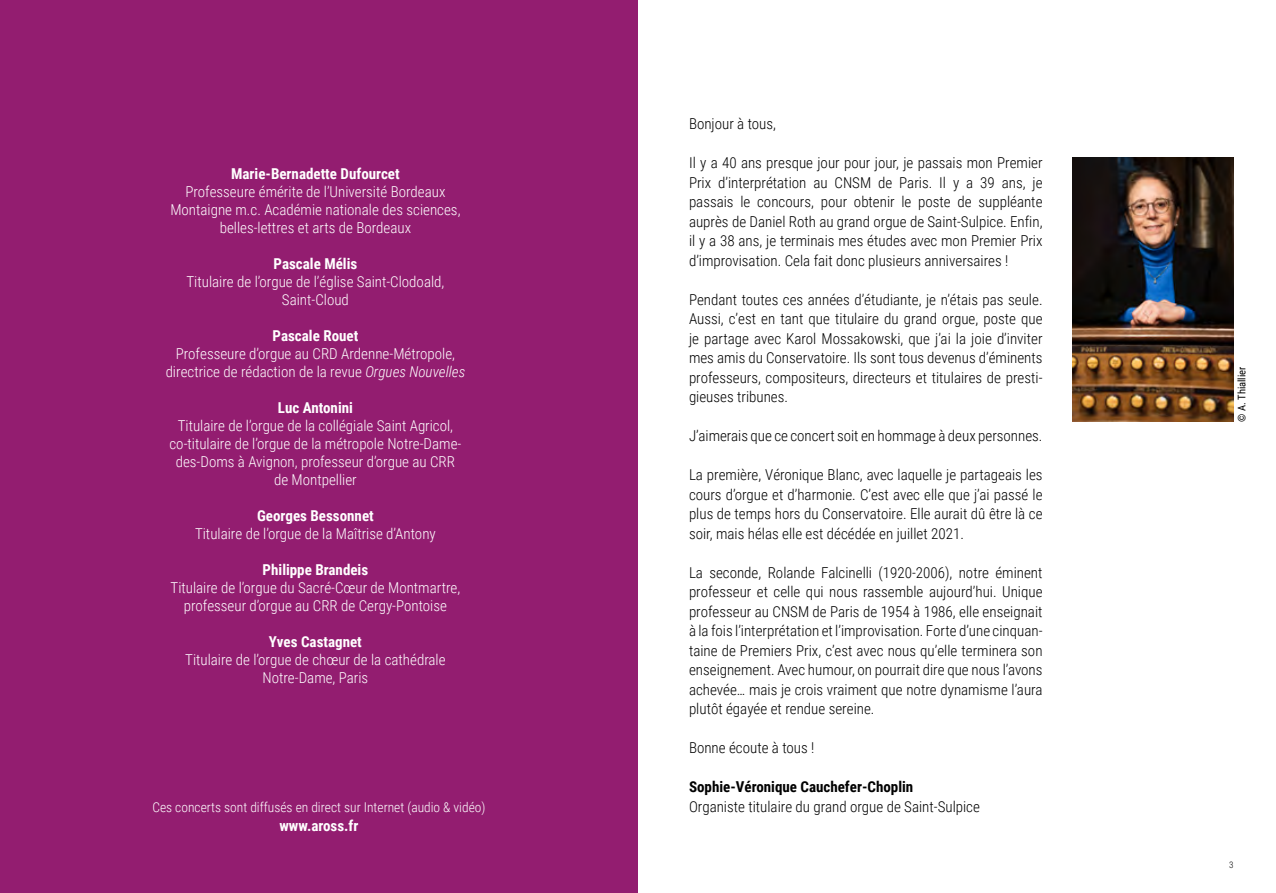
<style>
.page{position:relative;width:1276px;height:893px;background:#fff}
.page>*{position:absolute;margin:0;border:0;box-sizing:border-box;transform-origin:0 0}
.t1{font:300 15px/19.5px "Roboto Condensed";color:#000;text-align:justify}
.t2{font:300 15px/18px "Roboto Condensed";color:#fff;text-align:center}
.t3{font:700 15px "Roboto Condensed";color:#fff}
.t4{font:700 15px "Roboto Condensed";color:#000}
.t5{font:300 13.5px "Roboto Condensed";color:#fff}
.t6{font:10.5px "Roboto Condensed";color:#000}
.t7{font:300 9px "Roboto Condensed";color:#000}
.s1{font-style:italic}
</style>
<div class="page">
<div style="left:0;top:0;width:638px;height:893px;background:#931d70"></div>
<img style="left:1072px;top:157px;width:161px;height:265px">
<p class="t3" style="left:231px;top:164px;width:170px">Marie-Bernadette Dufourcet</p>
<p class="t2" style="left:170px;top:183px;width:292px">Professeure émérite de l’Université Bordeaux<br>Montaigne m.c. Académie nationale des sciences, belles-lettres et arts de Bordeaux</p>
<p class="t3" style="left:274px;top:254px;width:85px">Pascale Mélis</p>
<p class="t2" style="left:186px;top:273px;width:259px">Titulaire de l’orgue de l’église Saint-Clodoald,<br>Saint-Cloud</p>
<p class="t3" style="left:273px;top:326px;width:87px">Pascale Rouet</p>
<p class="t2" style="left:166px;top:345px;width:301px">Professeure d’orgue au CRD Ardenne-Métropole, directrice de rédaction de la revue <span class="s1">Orgues Nouvelles</span></p>
<p class="t3" style="left:278px;top:398px;width:76px">Luc Antonini</p>
<p class="t2" style="left:169px;top:417px;width:293px">Titulaire de l’orgue de la collégiale Saint Agricol, co-titulaire de l’orgue de la métropole Notre-Dame&shy;des-Doms à Avignon, professeur d’orgue au CRR de Montpellier</p>
<p class="t3" style="left:257px;top:506px;width:118px">Georges Bessonnet</p>
<p class="t2" style="left:195px;top:525px;width:242px">Titulaire de l’orgue de la Maîtrise d’Antony</p>
<p class="t3" style="left:263px;top:560px;width:107px">Philippe Brandeis</p>
<p class="t2" style="left:170px;top:579px;width:291px">Titulaire de l’orgue du Sacré-Cœur de Montmartre, professeur d’orgue au CRR de Cergy-Pontoise</p>
<p class="t3" style="left:269px;top:632px;width:94px">Yves Castagnet</p>
<p class="t2" style="left:185px;top:651px;width:262px">Titulaire de l’orgue de chœur de la cathédrale<br>Notre-Dame, Paris</p>
<p class="t5" style="left:152px;top:797px;width:334px">Ces concerts sont diffusés en direct sur Internet (audio &amp; vidéo)</p>
<p class="t3" style="left:279px;top:815px;width:81px">www.aross.fr</p>
<p class="t1" style="left:689px;top:113px;width:89px">Bonjour à tous,</p>
<p class="t1" style="left:689px;top:152px;width:355px">Il y a 40 ans presque jour pour jour, je passais mon Premier Prix d’interprétation au CNSM de Paris. Il y a 39 ans, je passais le concours, pour obtenir le poste de suppléante auprès de Daniel Roth au grand orgue de Saint-Sulpice. Enfin, il y a 38 ans, je terminais mes études avec mon Premier Prix d’improvisation. Cela fait donc plusieurs anniversaires !</p>
<p class="t1" style="left:689px;top:289px;width:355px">Pendant toutes ces années d’étudiante, je n’étais pas seule.<br>Aussi, c’est en tant que titulaire du grand orgue, poste que je partage avec Karol Mossakowski, que j’ai la joie d’inviter mes amis du Conservatoire. Ils sont tous devenus d’éminents professeurs, compositeurs, directeurs et titulaires de presti&shy;gieuses tribunes.</p>
<p class="t1" style="left:689px;top:425px;width:355px">J’aimerais que ce concert soit en hommage à deux personnes.</p>
<p class="t1" style="left:689px;top:464px;width:355px">La première, Véronique Blanc, avec laquelle je partageais les cours d’orgue et d’harmonie. C’est avec elle que j’ai passé le plus de temps hors du Conservatoire. Elle aurait dû être là ce soir, mais hélas elle est décédée en juillet 2021.</p>
<p class="t1" style="left:689px;top:562px;width:355px">La seconde, Rolande Falcinelli (1920-2006), notre éminent professeur et celle qui nous rassemble aujourd’hui. Unique professeur au CNSM de Paris de 1954 à 1986, elle enseignait à la fois l’interprétation et l’improvisation. Forte d’une cinquan&shy;taine de Premiers Prix, c’est avec nous qu’elle terminera son enseignement. Avec humour, on pourrait dire que nous l’avons achevée… mais je crois vraiment que notre dynamisme l’aura plutôt égayée et rendue sereine.</p>
<p class="t1" style="left:689px;top:737px;width:127px">Bonne écoute à tous !</p>
<p class="t4" style="left:689px;top:776px;width:226px">Sophie-Véronique Cauchefer-Choplin</p>
<p class="t1" style="left:689px;top:796px;width:292px">Organiste titulaire du grand orgue de Saint-Sulpice</p>
<p class="t6" style="left:1234px;top:422px;width:56px;rotate:-90deg">© A. Thiallier</p>
<p class="t7" style="left:1229px;top:859px;width:6px">3</p>
</div>
